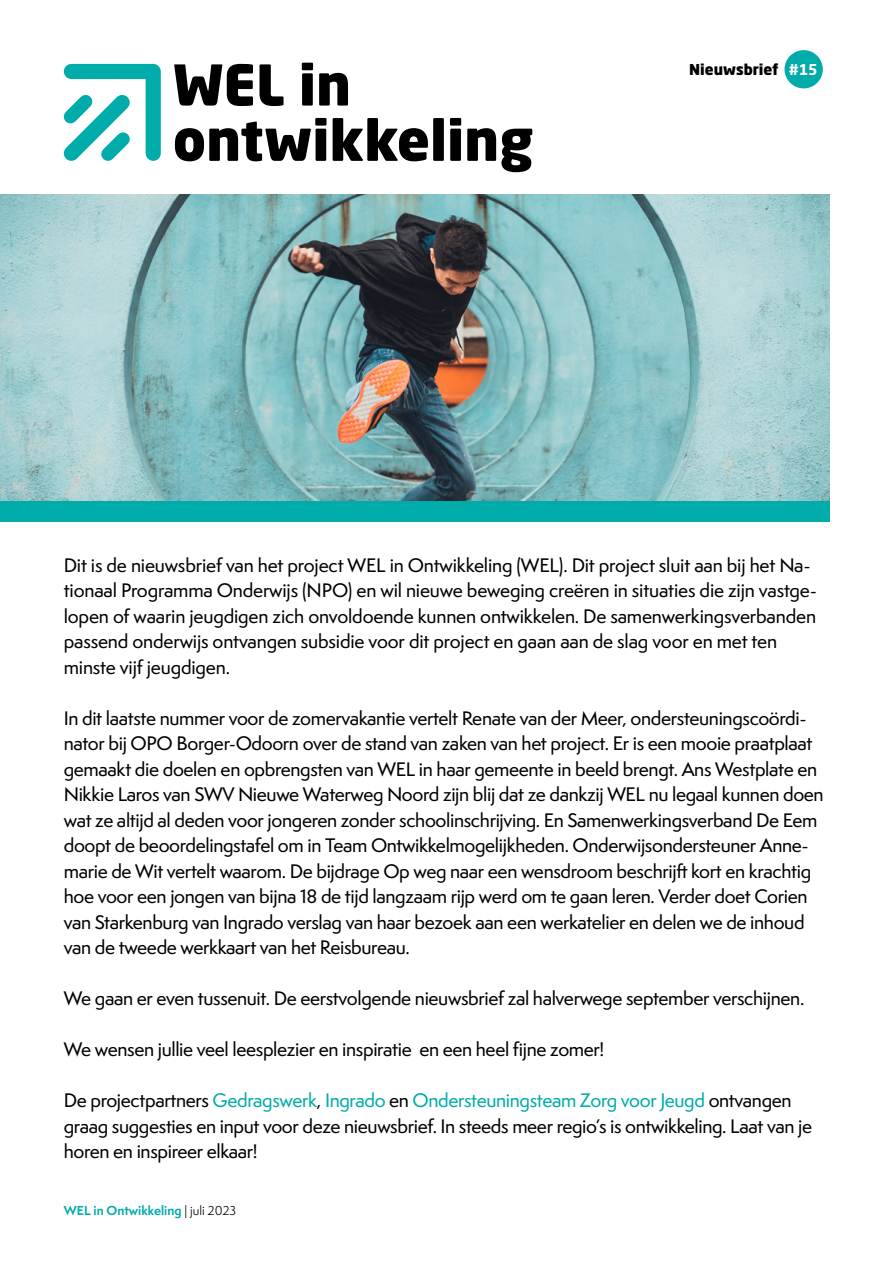
<style>
.page{position:relative;width:893px;height:1263px;background:#fff}
.page>*{position:absolute;margin:0;border:0;box-sizing:border-box;transform-origin:0 0}
.t1{font:500 18px/25.5px "Semplicita Pro";letter-spacing:-.02em;color:#000}
.t2{font:900 14.85px "Neo Sans W1 G";color:#000}
.t3{font:700 14.85px "Neo Sans W1 G";color:#fff}
.t4{font:700 12px "Semplicita Pro";color:#00aca9}
.s1{color:#00aca9}
.s2{font-weight:400;color:#000}
</style>
<div class="page">
<div style="left:784px;top:50px;width:39px;height:38px;background:#00aca9;border-radius:50%"></div>
<svg style="left:63px;top:63px;width:98px;height:98px"></svg>
<svg style="left:175px;top:118px;width:357px;height:54px"></svg>
<svg style="left:174px;top:63px;width:174px;height:43px"></svg>
<img style="left:0;top:195px;width:829px;height:306px">
<div style="left:0;top:501px;width:829px;height:21px;background:#00aca9"></div>
<p class="t2" style="left:689px;top:60px;width:91px">Nieuwsbrief</p>
<p class="t3" style="left:789px;top:60px;width:30px">#15</p>
<p class="t1" style="left:64px;top:552px;width:755px">Dit is de nieuwsbrief van het project WEL in Ontwikkeling (WEL). Dit project sluit aan bij het Na&shy;tionaal Programma Onderwijs (NPO) en wil nieuwe beweging creëren in situaties die zijn vastge&shy;lopen of waarin jeugdigen zich onvoldoende kunnen ontwikkelen. De samenwerkingsverbanden passend onderwijs ontvangen subsidie voor dit project en gaan aan de slag voor en met ten minste vijf jeugdigen.</p>
<p class="t1" style="left:64px;top:705px;width:761px">In dit laatste nummer voor de zomervakantie vertelt Renate van der Meer, ondersteuningscoördi&shy;nator bij OPO Borger-Odoorn over de stand van zaken van het project. Er is een mooie praatplaat gemaakt die doelen en opbrengsten van WEL in haar gemeente in beeld brengt. Ans Westplate en Nikkie Laros van SWV Nieuwe Waterweg Noord zijn blij dat ze dankzij WEL nu legaal kunnen doen wat ze altijd al deden voor jongeren zonder schoolinschrijving. En Samenwerkingsverband De Eem doopt de beoordelingstafel om in Team Ontwikkelmogelijkheden. Onderwijsondersteuner Anne&shy;marie de Wit vertelt waarom. De bijdrage Op weg naar een wensdroom beschrijft kort en krachtig hoe voor een jongen van bijna 18 de tijd langzaam rijp werd om te gaan leren. Verder doet Corien van Starkenburg van Ingrado verslag van haar bezoek aan een werkatelier en delen we de inhoud van de tweede werkkaart van het Reisbureau.</p>
<p class="t1" style="left:64px;top:985px;width:742px">We gaan er even tussenuit. De eerstvolgende nieuwsbrief zal halverwege september verschijnen.</p>
<p class="t1" style="left:64px;top:1036px;width:542px">We wensen jullie veel leesplezier en inspiratie en een heel fijne zomer!</p>
<p class="t1" style="left:64px;top:1087px;width:750px">De projectpartners <span class="s1">Gedragswerk</span>, <span class="s1">Ingrado</span> en <span class="s1">Ondersteuningsteam Zorg voor Jeugd</span> ontvangen graag suggesties en input voor deze nieuwsbrief. In steeds meer regio’s is ontwikkeling. Laat van je horen en inspireer elkaar!</p>
<p class="t4" style="left:64px;top:1202px;width:174px">WEL in Ontwikkeling <span class="s2">| juli 2023</span></p>
</div>
